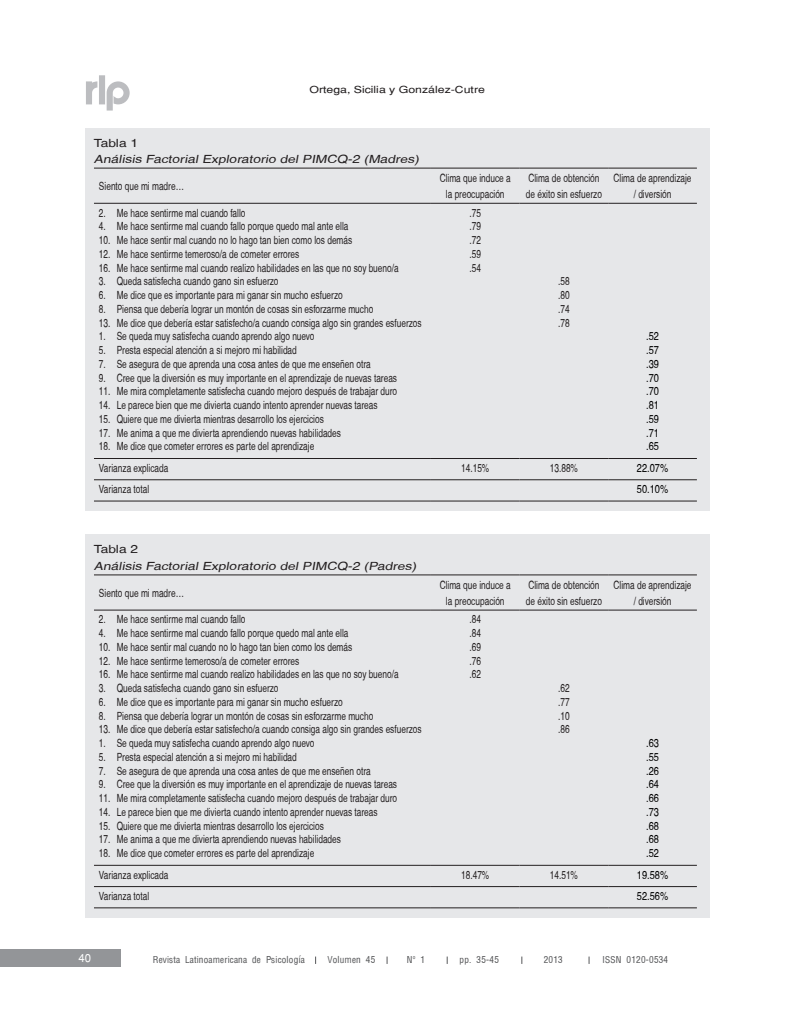
<style>
.page{position:relative;width:798px;height:1028px;background:#fff}
.page>*{position:absolute;margin:0;border:0;box-sizing:border-box;transform-origin:0 0}
.t1{font:condensed 11.25px/13.8px "Helvetica";color:#231f20;text-align:center;scale:.9 1}
.t2{font:italic condensed 11.25px "Helvetica";color:#231f20;scale:1.5 1}
.t3{font:condensed 11.25px/13.8px "Helvetica";color:#000;text-align:justify}
.t4{font:condensed 11.25px "Helvetica";color:#231f20;scale:1.5 1}
.t5{font:11.25px "Helvetica";color:#fff}
.t6{font:100 condensed 10.62px "Helvetica";color:#57585a}
.t7{font:9.75px "Helvetica";color:#231f20;scale:1.25 1}
.s1{font-weight:400}
</style>
<div class="page">
<div style="left:0;top:949px;width:121px;height:17px;background:#939598"></div>
<svg style="left:86px;top:75px;width:44px;height:36px"></svg>
<div style="left:85px;top:128px;width:624px;height:382px;background:#e6e7e9"></div>
<hr style="left:94px;top:168px;width:337px;height:1px;background:#231f20">
<hr style="left:431px;top:168px;width:88px;height:1px;background:#231f20">
<hr style="left:519px;top:168px;width:89px;height:1px;background:#231f20">
<hr style="left:608px;top:168px;width:88px;height:1px;background:#231f20">
<hr style="left:94px;top:203px;width:337px;height:1px;background:#231f20">
<hr style="left:431px;top:203px;width:88px;height:1px;background:#231f20">
<hr style="left:519px;top:203px;width:89px;height:1px;background:#231f20">
<hr style="left:608px;top:203px;width:88px;height:1px;background:#231f20">
<hr style="left:94px;top:458px;width:337px;height:1px;background:#231f20">
<hr style="left:431px;top:458px;width:88px;height:1px;background:#231f20">
<hr style="left:519px;top:458px;width:89px;height:1px;background:#231f20">
<hr style="left:608px;top:458px;width:88px;height:1px;background:#231f20">
<hr style="left:94px;top:479px;width:337px;height:1px;background:#231f20">
<hr style="left:431px;top:479px;width:88px;height:1px;background:#231f20">
<hr style="left:519px;top:479px;width:89px;height:1px;background:#231f20">
<hr style="left:608px;top:479px;width:88px;height:1px;background:#231f20">
<hr style="left:94px;top:501px;width:337px;height:1px;background:#231f20">
<hr style="left:431px;top:501px;width:88px;height:1px;background:#231f20">
<hr style="left:519px;top:501px;width:89px;height:1px;background:#231f20">
<hr style="left:608px;top:501px;width:88px;height:1px;background:#231f20">
<div style="left:85px;top:534px;width:624px;height:384px;background:#e6e7e9"></div>
<hr style="left:94px;top:574px;width:337px;height:1px;background:#231f20">
<hr style="left:431px;top:574px;width:88px;height:1px;background:#231f20">
<hr style="left:519px;top:574px;width:89px;height:1px;background:#231f20">
<hr style="left:608px;top:574px;width:88px;height:1px;background:#231f20">
<hr style="left:94px;top:610px;width:337px;height:1px;background:#231f20">
<hr style="left:431px;top:610px;width:88px;height:1px;background:#231f20">
<hr style="left:519px;top:610px;width:89px;height:1px;background:#231f20">
<hr style="left:608px;top:610px;width:88px;height:1px;background:#231f20">
<hr style="left:94px;top:865px;width:337px;height:1px;background:#231f20">
<hr style="left:431px;top:865px;width:88px;height:1px;background:#231f20">
<hr style="left:519px;top:865px;width:89px;height:1px;background:#231f20">
<hr style="left:608px;top:865px;width:88px;height:1px;background:#231f20">
<hr style="left:94px;top:886px;width:337px;height:1px;background:#231f20">
<hr style="left:431px;top:886px;width:88px;height:1px;background:#231f20">
<hr style="left:519px;top:886px;width:89px;height:1px;background:#231f20">
<hr style="left:608px;top:886px;width:88px;height:1px;background:#231f20">
<hr style="left:94px;top:907px;width:337px;height:1px;background:#231f20">
<hr style="left:431px;top:907px;width:88px;height:1px;background:#231f20">
<hr style="left:519px;top:907px;width:89px;height:1px;background:#231f20">
<hr style="left:608px;top:907px;width:88px;height:1px;background:#231f20">
<p class="t7" style="left:309px;top:83px;width:142px">Ortega, Sicilia y González-Cutre</p>
<p class="t4" style="left:94px;top:136px;width:31px">Tabla 1</p>
<p class="t2" style="left:94px;top:152px;width:220px">Análisis Factorial Exploratorio del PIMCQ-2 (Madres)</p>
<p class="t1" style="left:99px;top:179px;width:96px">Siento que mi madre…</p>
<p class="t1" style="left:439px;top:170px;width:80px;line-height:16.2px">Clima que induce a la preocupación</p>
<p class="t1" style="left:525px;top:170px;width:86px;line-height:16.2px;text-align:left">Clima de obtención de éxito sin esfuerzo</p>
<p class="t1" style="left:613px;top:170px;width:88px;line-height:16.2px">Clima de aprendizaje / diversión</p>
<p class="t1" style="left:99px;top:206px;width:164px">2. Me hace sentirme mal cuando fallo</p>
<p class="t1" style="left:99px;top:219px;width:279px">4. Me hace sentirme mal cuando fallo porque quedo mal ante ella</p>
<p class="t1" style="left:99px;top:233px;width:283px">10. Me hace sentir mal cuando no lo hago tan bien como los demás</p>
<p class="t1" style="left:99px;top:247px;width:224px">12. Me hace sentirme temeroso/a de cometer errores</p>
<p class="t1" style="left:99px;top:261px;width:334px">16. Me hace sentirme mal cuando realizo habilidades en las que no soy bueno/a</p>
<p class="t1" style="left:99px;top:274px;width:201px">3. Queda satisfecha cuando gano sin esfuerzo</p>
<p class="t1" style="left:99px;top:288px;width:272px">6. Me dice que es importante para mi ganar sin mucho esfuerzo</p>
<p class="t1" style="left:99px;top:302px;width:306px">8. Piensa que debería lograr un montón de cosas sin esforzarme mucho</p>
<p class="t1" style="left:99px;top:316px;width:360px">13. Me dice que debería estar satisfecho/a cuando consiga algo sin grandes esfuerzos</p>
<p class="t1" style="left:99px;top:329px;width:241px">1. Se queda muy satisfecha cuando aprendo algo nuevo</p>
<p class="t1" style="left:99px;top:343px;width:221px">5. Presta especial atención a si mejoro mi habilidad</p>
<p class="t1" style="left:99px;top:357px;width:303px">7. Se asegura de que aprenda una cosa antes de que me enseñen otra</p>
<p class="t1" style="left:99px;top:371px;width:332px">9. Cree que la diversión es muy importante en el aprendizaje de nuevas tareas</p>
<p class="t1" style="left:99px;top:384px;width:333px">11. Me mira completamente satisfecha cuando mejoro después de trabajar duro</p>
<p class="t1" style="left:99px;top:398px;width:311px">14. Le parece bien que me divierta cuando intento aprender nuevas tareas</p>
<p class="t1" style="left:99px;top:412px;width:251px">15. Quiere que me divierta mientras desarrollo los ejercicios</p>
<p class="t1" style="left:99px;top:426px;width:270px">17. Me anima a que me divierta aprendiendo nuevas habilidades</p>
<p class="t1" style="left:99px;top:439px;width:241px">18. Me dice que cometer errores es parte del aprendizaje</p>
<p class="t1" style="left:469px;top:206px;width:14px;text-align:justify">.75 .79 .72 .59 .54</p>
<p class="t1" style="left:558px;top:274px;width:14px;text-align:justify">.58 .80 .74 .78</p>
<p class="t3" style="left:646px;top:329px;width:14px">.52 .57 .39 .70 .70 .81 .59 .71 .65</p>
<p class="t1" style="left:99px;top:461px;width:79px">Varianza explicada</p>
<p class="t1" style="left:461px;top:461px;width:33px">14.15%</p>
<p class="t1" style="left:549px;top:461px;width:33px">13.88%</p>
<p class="t3" style="left:636px;top:461px;width:33px">22.07%</p>
<p class="t1" style="left:99px;top:482px;width:57px">Varianza total</p>
<p class="t3" style="left:636px;top:482px;width:33px">50.10%</p>
<p class="t4" style="left:94px;top:543px;width:31px">Tabla 2</p>
<p class="t2" style="left:94px;top:559px;width:218px">Análisis Factorial Exploratorio del PIMCQ-2 (Padres)</p>
<p class="t1" style="left:99px;top:586px;width:96px">Siento que mi madre…</p>
<p class="t1" style="left:439px;top:576px;width:80px;line-height:16.2px">Clima que induce a la preocupación</p>
<p class="t1" style="left:525px;top:576px;width:86px;line-height:16.2px;text-align:left">Clima de obtención de éxito sin esfuerzo</p>
<p class="t1" style="left:613px;top:576px;width:88px;line-height:16.2px">Clima de aprendizaje / diversión</p>
<p class="t1" style="left:99px;top:612px;width:164px">2. Me hace sentirme mal cuando fallo</p>
<p class="t1" style="left:99px;top:626px;width:279px">4. Me hace sentirme mal cuando fallo porque quedo mal ante ella</p>
<p class="t1" style="left:99px;top:640px;width:283px">10. Me hace sentir mal cuando no lo hago tan bien como los demás</p>
<p class="t1" style="left:99px;top:654px;width:224px">12. Me hace sentirme temeroso/a de cometer errores</p>
<p class="t1" style="left:99px;top:667px;width:334px">16. Me hace sentirme mal cuando realizo habilidades en las que no soy bueno/a</p>
<p class="t1" style="left:99px;top:681px;width:201px">3. Queda satisfecha cuando gano sin esfuerzo</p>
<p class="t1" style="left:99px;top:695px;width:272px">6. Me dice que es importante para mi ganar sin mucho esfuerzo</p>
<p class="t1" style="left:99px;top:708px;width:306px">8. Piensa que debería lograr un montón de cosas sin esforzarme mucho</p>
<p class="t1" style="left:99px;top:722px;width:360px">13. Me dice que debería estar satisfecho/a cuando consiga algo sin grandes esfuerzos</p>
<p class="t1" style="left:99px;top:736px;width:241px">1. Se queda muy satisfecha cuando aprendo algo nuevo</p>
<p class="t1" style="left:99px;top:750px;width:221px">5. Presta especial atención a si mejoro mi habilidad</p>
<p class="t1" style="left:99px;top:763px;width:303px">7. Se asegura de que aprenda una cosa antes de que me enseñen otra</p>
<p class="t1" style="left:99px;top:777px;width:332px">9. Cree que la diversión es muy importante en el aprendizaje de nuevas tareas</p>
<p class="t1" style="left:99px;top:791px;width:333px">11. Me mira completamente satisfecha cuando mejoro después de trabajar duro</p>
<p class="t1" style="left:99px;top:805px;width:311px">14. Le parece bien que me divierta cuando intento aprender nuevas tareas</p>
<p class="t1" style="left:99px;top:818px;width:251px">15. Quiere que me divierta mientras desarrollo los ejercicios</p>
<p class="t1" style="left:99px;top:832px;width:270px">17. Me anima a que me divierta aprendiendo nuevas habilidades</p>
<p class="t1" style="left:99px;top:846px;width:241px">18. Me dice que cometer errores es parte del aprendizaje</p>
<p class="t1" style="left:469px;top:612px;width:14px;text-align:justify">.84 .84 .69 .76 .62</p>
<p class="t1" style="left:558px;top:681px;width:14px;text-align:justify">.62 .77 .10 .86</p>
<p class="t3" style="left:646px;top:736px;width:14px">.63 .55 .26 .64 .66 .73 .68 .68 .52</p>
<p class="t1" style="left:99px;top:867px;width:79px">Varianza explicada</p>
<p class="t1" style="left:461px;top:867px;width:33px">18.47%</p>
<p class="t1" style="left:549px;top:867px;width:33px">14.51%</p>
<p class="t3" style="left:636px;top:867px;width:33px">19.58%</p>
<p class="t1" style="left:99px;top:889px;width:57px">Varianza total</p>
<p class="t3" style="left:636px;top:889px;width:33px">52.56%</p>
<p class="t5" style="left:78px;top:951px;width:14px">40</p>
<p class="t6" style="left:153px;top:953px;width:154px">Revista Latinoamericana de Psicolog<span class="s1">í</span>a</p>
<p class="t6" style="left:327px;top:952px;width:50px">Volumen 45</p>
<p class="t6" style="left:406px;top:952px;width:20px">N<sup>o</sup> 1</p>
<p class="t6" style="left:459px;top:952px;width:41px">pp. 35-45</p>
<p class="t6" style="left:543px;top:952px;width:21px">2013</p>
<p class="t6" style="left:602px;top:953px;width:67px">ISSN 0120-0534</p>
</div>
